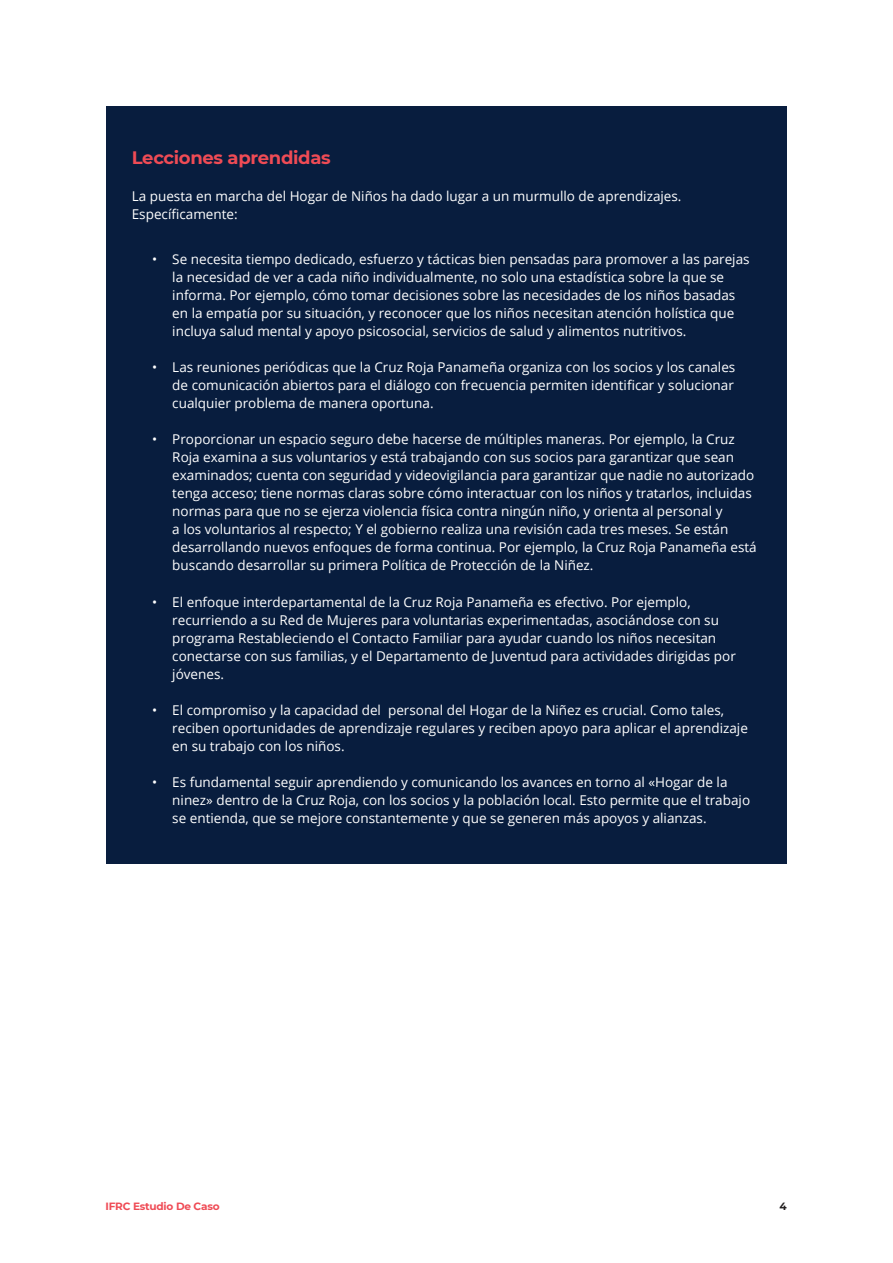
<style>
.page{position:relative;width:893px;height:1263px;background:#fff}
.page>*{position:absolute;margin:0;border:0;box-sizing:border-box;transform-origin:0 0}
.t1{font:700 18px "Montserrat";letter-spacing:-.02em;color:#ef4b55}
.t2{font:13.5px/18px "Open Sans";color:#fff}
.t3{font:700 10.5px "Montserrat";letter-spacing:-.02em;color:#ef4b55}
.t4{font:700 10.5px "Montserrat";color:#231f20}
</style>
<div class="page">
<div style="left:106px;top:106px;width:681px;height:758px;background:#081d3e"></div>
<h1 class="t1" style="left:132px;top:145px;width:200px">Lecciones aprendidas</h1>
<p class="t2" style="left:132px;top:186px;width:551px">La puesta en marcha del Hogar de Niños ha dado lugar a un murmullo de aprendizajes.<br>Específicamente:</p>
<p class="t2" style="left:172px;top:249px;width:579px;text-indent:-20px">• Se necesita tiempo dedicado, esfuerzo y tácticas bien pensadas para promover a las parejas la necesidad de ver a cada niño individualmente, no solo una estadística sobre la que se informa. Por ejemplo, cómo tomar decisiones sobre las necesidades de los niños basadas en la empatía por su situación, y reconocer que los niños necesitan atención holística que incluya salud mental y apoyo psicosocial, servicios de salud y alimentos nutritivos.</p>
<p class="t2" style="left:172px;top:358px;width:565px;text-align:justify;text-indent:-20px">• Las reuniones periódicas que la Cruz Roja Panameña organiza con los socios y los canales de comunicación abiertos para el diálogo con frecuencia permiten identificar y solucionar cualquier problema de manera oportuna.</p>
<p class="t2" style="left:172px;top:430px;width:586px;text-indent:-20px">• Proporcionar un espacio seguro debe hacerse de múltiples maneras. Por ejemplo, la Cruz Roja examina a sus voluntarios y está trabajando con sus socios para garantizar que sean examinados; cuenta con seguridad y videovigilancia para garantizar que nadie no autorizado tenga acceso; tiene normas claras sobre cómo interactuar con los niños y tratarlos, incluidas normas para que no se ejerza violencia física contra ningún niño, y orienta al personal y<br>a los voluntarios al respecto; Y el gobierno realiza una revisión cada tres meses. Se están desarrollando nuevos enfoques de forma continua. Por ejemplo, la Cruz Roja Panameña está buscando desarrollar su primera Política de Protección de la Niñez.</p>
<p class="t2" style="left:172px;top:592px;width:565px;text-indent:-20px">• El enfoque interdepartamental de la Cruz Roja Panameña es efectivo. Por ejemplo, recurriendo a su Red de Mujeres para voluntarias experimentadas, asociándose con su programa Restableciendo el Contacto Familiar para ayudar cuando los niños necesitan conectarse con sus familias, y el Departamento de Juventud para actividades dirigidas por jóvenes.</p>
<p class="t2" style="left:172px;top:701px;width:577px;text-indent:-20px">• El compromiso y la capacidad del personal del Hogar de la Niñez es crucial. Como tales, reciben oportunidades de aprendizaje regulares y reciben apoyo para aplicar el aprendizaje en su trabajo con los niños.</p>
<p class="t2" style="left:172px;top:773px;width:579px;text-indent:-20px">• Es fundamental seguir aprendiendo y comunicando los avances en torno al «Hogar de la ninez» dentro de la Cruz Roja, con los socios y la población local. Esto permite que el trabajo se entienda, que se mejore constantemente y que se generen más apoyos y alianzas.</p>
<p class="t3" style="left:106px;top:1198px;width:116px">IFRC Estudio De Caso</p>
<p class="t4" style="left:779px;top:1198px;width:9px">4</p>
</div>
